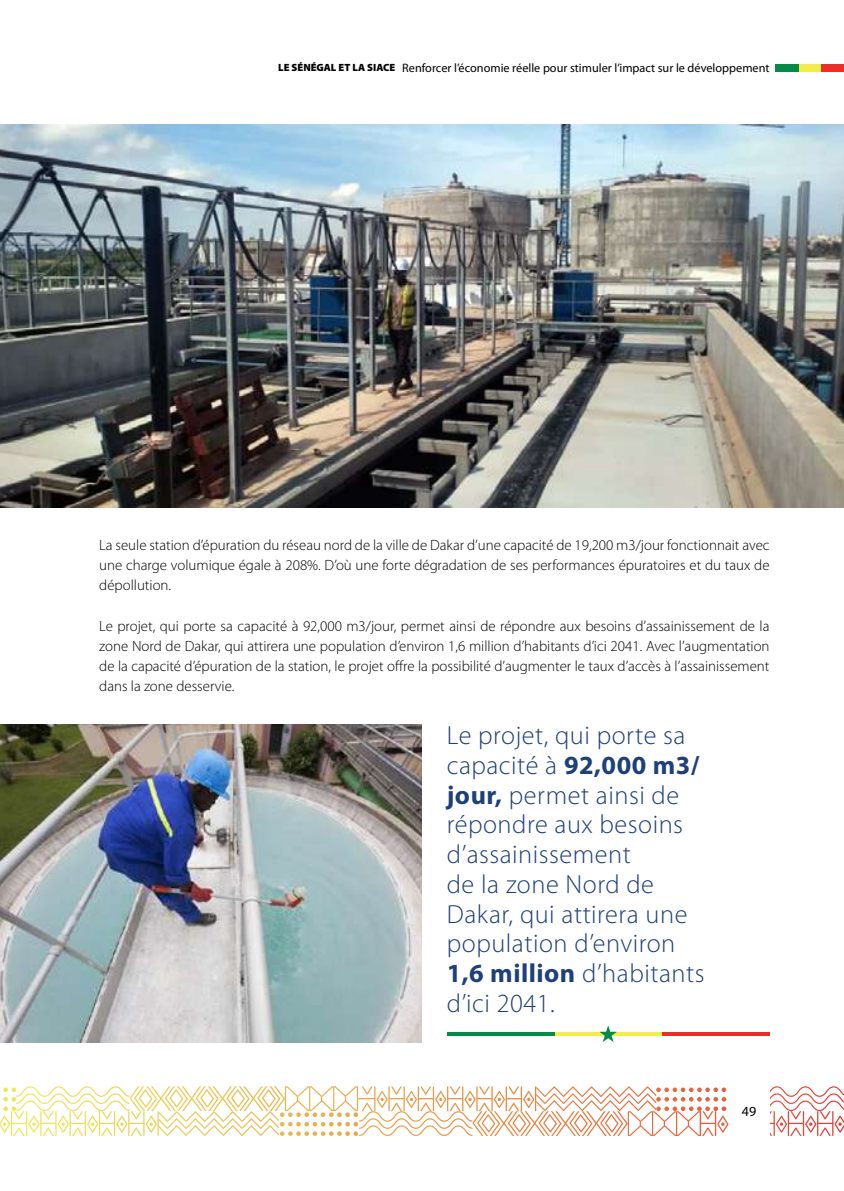
<style>
.page{position:relative;width:844px;height:1191px;background:#fff}
.page>*{position:absolute;margin:0;border:0;box-sizing:border-box;transform-origin:0 0}
.t1{font:300 26.25px/29.8px "Myriad Pro";letter-spacing:.02em;color:#1e4079}
.t2{font:300 14.88px/20.1px "Myriad Pro";color:#000;text-align:justify}
.t3{font:14px "Myriad Pro";color:#000}
.t4{font:12.25px "Myriad Pro";color:#000}
.s1{font-weight:900;font-size:10.5px}
.s2{font-weight:700}
</style>
<div class="page">
<svg style="left:0;top:1086px;width:843px;height:50px"></svg>
<div style="left:728px;top:1067px;width:41px;height:87px;background:#fff"></div>
<div style="left:798px;top:64px;width:22px;height:7px;background:#f4ec48"></div>
<div style="left:775px;top:64px;width:23px;height:7px;background:#038b47"></div>
<div style="left:820px;top:64px;width:23px;height:7px;background:#ee2e26"></div>
<img style="left:0;top:724px;width:422px;height:318px">
<img style="left:0;top:124px;width:843px;height:383px">
<svg style="left:554px;top:1031px;width:107px;height:4px"></svg>
<svg style="left:447px;top:1032px;width:107px;height:3px"></svg>
<svg style="left:661px;top:1032px;width:108px;height:3px"></svg>
<svg style="left:599px;top:1025px;width:17px;height:17px"></svg>
<p class="t4" style="left:278px;top:61px;width:492px"><span class="s1">LE SÉNÉGAL ET LA SIACE</span> Renforcer l’économie réelle pour stimuler l’impact sur le développement</p>
<p class="t2" style="left:99px;top:535px;width:671px">La seule station d’épuration du réseau nord de la ville de Dakar d’une capacité de 19,200 m3/jour fonctionnait avec une charge volumique égale à 208%. D’où une forte dégradation de ses performances épuratoires et du taux de dépollution.</p>
<p class="t2" style="left:99px;top:616px;width:671px">Le projet, qui porte sa capacité à 92,000 m3/jour, permet ainsi de répondre aux besoins d’assainissement de la zone Nord de Dakar, qui attirera une population d’environ 1,6 million d’habitants d’ici 2041. Avec l’augmentation de la capacité d’épuration de la station, le projet offre la possibilité d’augmenter le taux d’accès à l’assainissement dans la zone desservie.</p>
<h1 class="t1" style="left:446px;top:721px;width:259px">Le projet, qui porte sa capacité à <span class="s2">92,000 m3/ jour,</span> permet ainsi de répondre aux besoins d’assainissement<br>de la zone Nord de<br>Dakar, qui attirera une population d’environ<br><span class="s2">1,6 million</span> d’habitants d’ici 2041.</h1>
<p class="t3" style="left:741px;top:1103px;width:16px">49</p>
</div>
